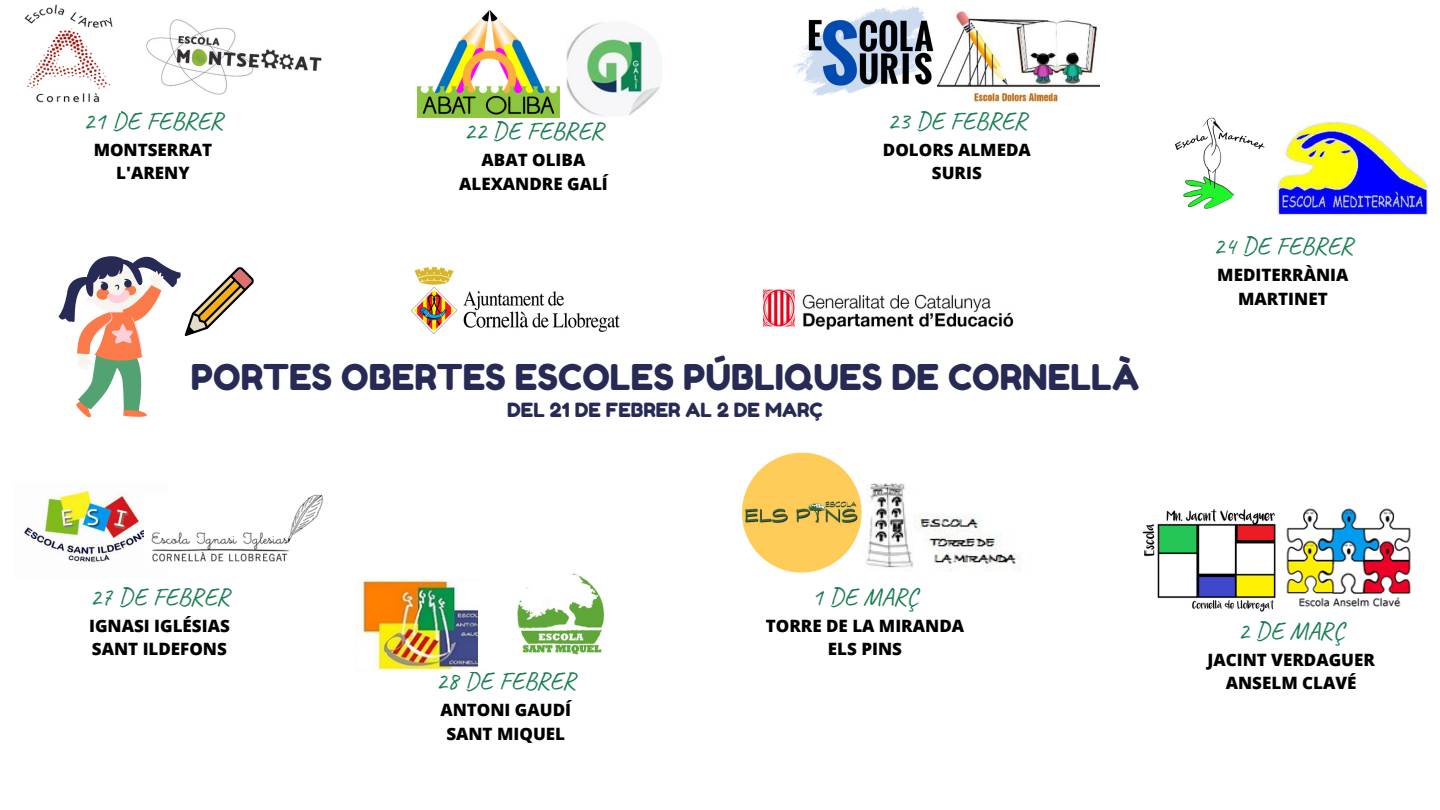
<style>
.page{position:relative;width:1440px;height:810px;background:#fff}
.page>*{position:absolute;margin:0;border:0;box-sizing:border-box;transform-origin:0 0}
.t1{font:35.5px "Fredoka One";color:#262a55}
.t2{font:25px "Caveat";color:#197e52}
.t3{font:19.6px "Fredoka One";color:#262a55}
.t4{font:800 17px/23.2px "Open Sans";color:#000;text-align:center}
</style>
<div class="page">
<svg style="left:427px;top:117px;width:132px;height:1px"></svg>
<img style="left:559px;top:22px;width:102px;height:96px">
<img style="left:1286px;top:508px;width:125px;height:99px">
<img style="left:1142px;top:509px;width:134px;height:103px">
<img style="left:361px;top:578px;width:117px;height:94px">
<img style="left:517px;top:573px;width:88px;height:82px">
<img style="left:791px;top:6px;width:143px;height:90px">
<img style="left:937px;top:11px;width:162px;height:92px">
<img style="left:417px;top:11px;width:143px;height:106px">
<img style="left:910px;top:513px;width:109px;height:59px">
<img style="left:742px;top:452px;width:168px;height:121px">
<img style="left:24px;top:488px;width:120px;height:75px">
<img style="left:151px;top:494px;width:172px;height:68px">
<img style="left:1278px;top:121px;width:150px;height:95px">
<img style="left:1175px;top:117px;width:90px;height:92px">
<img style="left:146px;top:19px;width:176px;height:76px">
<img style="left:24px;top:4px;width:89px;height:99px">
<svg style="left:59px;top:256px;width:195px;height:162px"></svg>
<img style="left:411px;top:267px;width:209px;height:67px">
<img style="left:763px;top:289px;width:251px;height:41px">
<h2 class="t2" style="left:83px;top:105px;width:141px">21 DE FEBRER</h2>
<p class="t4" style="left:94px;top:138px;width:120px">MONTSERRAT<br>L'ARENY</p>
<h2 class="t2" style="left:464px;top:115px;width:141px">22 DE FEBRER</h2>
<p class="t4" style="left:459px;top:148px;width:150px">ABAT OLIBA<br>ALEXANDRE GALÍ</p>
<h2 class="t2" style="left:887px;top:105px;width:141px">23 DE FEBRER</h2>
<p class="t4" style="left:883px;top:137px;width:149px">DOLORS ALMEDA<br>SURIS</p>
<h1 class="t1" style="left:191px;top:356px;width:950px">PORTES OBERTES ESCOLES PÚBLIQUES DE CORNELLÀ</h1>
<p class="t3" style="left:507px;top:398px;width:317px">DEL 21 DE FEBRER AL 2 DE MARÇ</p>
<h2 class="t2" style="left:1213px;top:230px;width:141px">24 DE FEBRER</h2>
<p class="t4" style="left:1217px;top:263px;width:133px">MEDITERRÀNIA<br>MARTINET</p>
<h2 class="t2" style="left:90px;top:581px;width:141px">27 DE FEBRER</h2>
<p class="t4" style="left:89px;top:614px;width:142px;text-align:left">IGNASI IGLÉSIAS<br>SANT ILDEFONS</p>
<h2 class="t2" style="left:812px;top:581px;width:108px">1 DE MARÇ</h2>
<p class="t4" style="left:766px;top:614px;width:200px">TORRE DE LA MIRANDA<br>ELS PINS</p>
<h2 class="t2" style="left:1238px;top:615px;width:108px">2 DE MARÇ</h2>
<p class="t4" style="left:1207px;top:648px;width:169px">JACINT VERDAGUER</p>
<h2 class="t2" style="left:436px;top:665px;width:141px">28 DE FEBRER</h2>
<p class="t4" style="left:1226px;top:671px;width:132px">ANSELM CLAVÉ</p>
<p class="t4" style="left:440px;top:698px;width:132px">ANTONI GAUDÍ<br>SANT MIQUEL</p>
</div>
